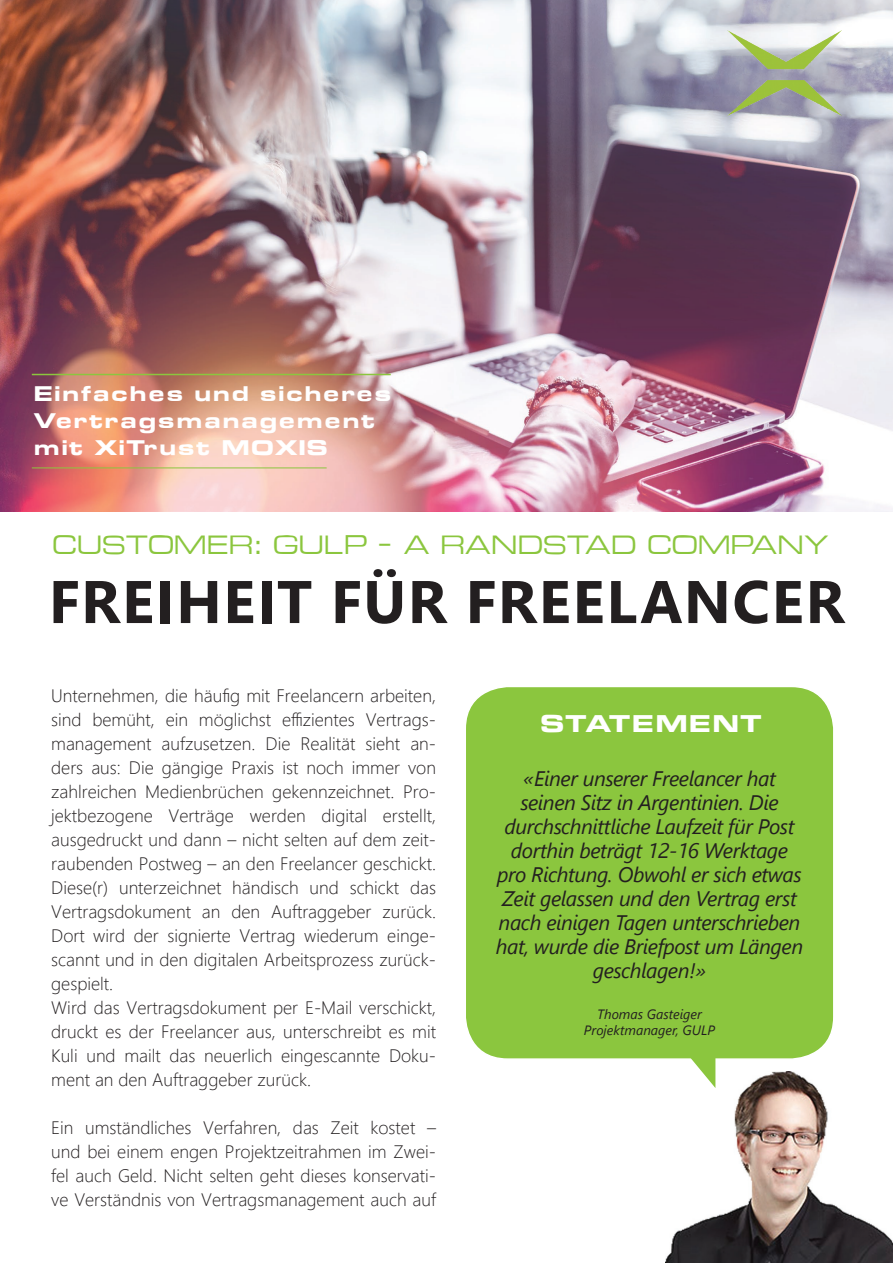
<style>
.page{position:relative;width:893px;height:1263px;background:#fff}
.page>*{position:absolute;margin:0;border:0;box-sizing:border-box;transform-origin:0 0}
.t1{font:700 60px "Segoe UI";letter-spacing:.025em;color:#231f20}
.t2{font:26.25px "Eurasia Ex";letter-spacing:-.015em;color:#8bc63e}
.t3{font:700 24px "Eurasia Ex";color:#fff}
.t4{font:italic 21px/24px "Segoe UI";letter-spacing:-.02em;color:#231f20;text-align:center}
.t5{font:700 21px/27px "Eurasia Ex";letter-spacing:.01em;color:#fff}
.t6{font:300 18px/24px "Segoe UI";color:#231f20}
.t7{font:italic 13.5px/16.5px "Segoe UI";color:#231f20;text-align:center}
</style>
<div class="page">
<img style="left:0;top:0;width:893px;height:511px">
<img style="left:665px;top:1072px;width:228px;height:191px">
<hr style="left:32px;top:374px;width:359px;height:1px;background:#8bc63e">
<hr style="left:32px;top:467px;width:295px;height:1px;background:#8bc63e">
<div style="left:465px;top:686px;width:369px;height:373px;background:#8bc63e;border-radius:43px"></div>
<div style="left:464px;top:686px;width:370px;height:374px;border:2px solid #fff;border-radius:43px"></div>
<img style="left:727px;top:31px;width:115px;height:84px">
<svg style="left:686px;top:1057px;width:29px;height:31px"></svg>
<p class="t5" style="left:32px;top:380px;width:361px">Einfaches und sicheres<br>Vertragsmanagement mit XiTrust MOXIS</p>
<h2 class="t2" style="left:51px;top:528px;width:779px">CUSTOMER: GULP - A RANDSTAD COMPANY</h2>
<h1 class="t1" style="left:49px;top:545px;width:797px">FREIHEIT FÜR FREELANCER</h1>
<p class="t6" style="left:51px;top:682px;width:386px">Unternehmen, die häufig mit Freelancern arbeiten, sind bemüht, ein möglichst effizientes Vertrags&shy;management aufzusetzen. Die Realität sieht an&shy;ders aus: Die gängige Praxis ist noch immer von zahlreichen Medienbrüchen gekennzeichnet. Pro&shy;jektbezogene Verträge werden digital erstellt, ausgedruckt und dann – nicht selten auf dem zeit&shy;raubenden Postweg – an den Freelancer geschickt.<br>Diese(r) unterzeichnet händisch und schickt das Vertragsdokument an den Auftraggeber zurück.<br>Dort wird der signierte Vertrag wiederum einge&shy;scannt und in den digitalen Arbeitsprozess zurück&shy;gespielt.<br>Wird das Vertragsdokument per E-Mail verschickt, druckt es der Freelancer aus, unterschreibt es mit Kuli und mailt das neuerlich eingescannte Doku&shy;ment an den Auftraggeber zurück.</p>
<p class="t6" style="left:51px;top:1114px;width:386px;text-align:justify">Ein umständliches Verfahren, das Zeit kostet – und bei einem engen Projektzeitrahmen im Zwei&shy;fel auch Geld. Nicht selten geht dieses konservati&shy;ve Verständnis von Vertragsmanagement auch auf</p>
<h3 class="t3" style="left:538px;top:709px;width:224px">STATEMENT</h3>
<p class="t4" style="left:496px;top:763px;width:309px">«Einer unserer Freelancer hat seinen Sitz in Argentinien. Die durchschnittliche Laufzeit für Post dorthin beträgt 12-16 Werktage pro Richtung. Obwohl er sich etwas<br>Zeit gelassen und den Vertrag erst nach einigen Tagen unterschrieben hat, wurde die Briefpost um Längen geschlagen!»</p>
<p class="t7" style="left:584px;top:1003px;width:133px">Thomas Gasteiger<br>Projektmanager, GULP</p>
</div>
